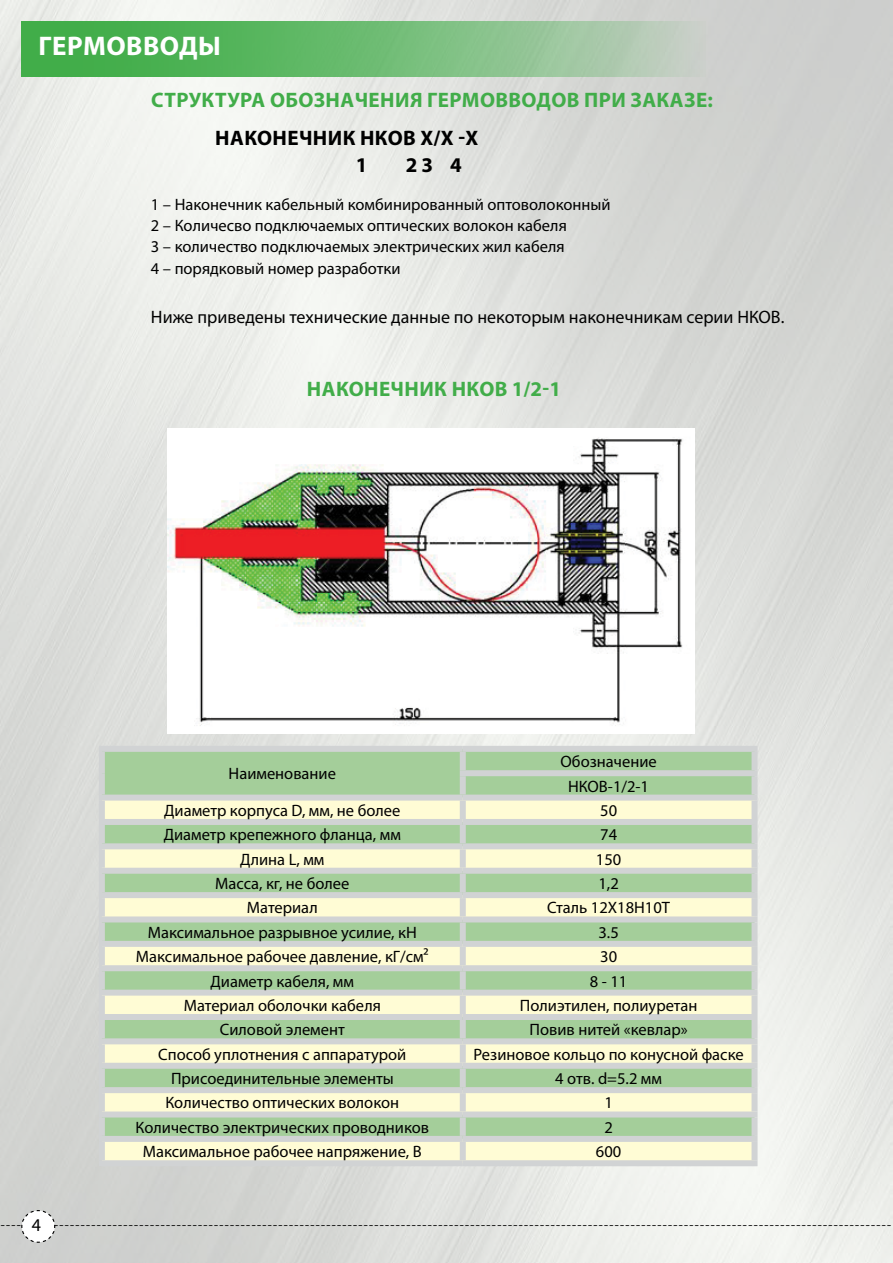
<style>
.page{position:relative;width:893px;height:1263px;background:#fff}
.page>*{position:absolute;margin:0;border:0;box-sizing:border-box;transform-origin:0 0}
.t1{font:700 27px "Myriad Pro";letter-spacing:.015em;color:#fff}
.t2{font:700 21px "Myriad Pro";letter-spacing:.02em;color:#41ad49}
.t3{font:700 21px "Myriad Pro";letter-spacing:.02em;color:#000}
.t4{font:18px "Myriad Pro";color:#000}
.t5{font:16.5px/21.1px "Myriad Pro";color:#000}
.t6{font:15px "Minion Pro";color:#000}
</style>
<div class="page">
<svg style="left:21px;top:1209px;width:35px;height:34px"></svg>
<svg style="left:21px;top:21px;width:684px;height:56px;background:#73bb78"></svg>
<img style="left:168px;top:437px;width:519px;height:289px">
<div style="left:105px;top:752px;width:646px;height:42px;background:#a4ce9a"></div>
<svg style="left:105px;top:800px;width:646px;height:360px;background:#d4e6b9"></svg>
<div style="left:99px;top:746px;width:364px;height:6px;background:#d1d3d4"></div>
<div style="left:99px;top:752px;width:6px;height:21px;background:#d1d3d4"></div>
<div style="left:99px;top:773px;width:6px;height:21px;background:#d1d3d4"></div>
<div style="left:463px;top:746px;width:294px;height:6px;background:#d1d3d4"></div>
<div style="left:460px;top:752px;width:6px;height:18px;background:#d1d3d4"></div>
<div style="left:751px;top:752px;width:6px;height:18px;background:#d1d3d4"></div>
<div style="left:460px;top:770px;width:297px;height:6px;background:#d1d3d4"></div>
<div style="left:460px;top:776px;width:6px;height:18px;background:#d1d3d4"></div>
<div style="left:751px;top:776px;width:6px;height:18px;background:#d1d3d4"></div>
<div style="left:99px;top:825px;width:6px;height:18px;background:#d1d3d4"></div>
<div style="left:460px;top:825px;width:6px;height:18px;background:#d1d3d4"></div>
<div style="left:751px;top:825px;width:6px;height:18px;background:#d1d3d4"></div>
<div style="left:99px;top:874px;width:6px;height:18px;background:#d1d3d4"></div>
<div style="left:460px;top:874px;width:6px;height:18px;background:#d1d3d4"></div>
<div style="left:751px;top:874px;width:6px;height:18px;background:#d1d3d4"></div>
<div style="left:99px;top:922px;width:6px;height:19px;background:#d1d3d4"></div>
<div style="left:460px;top:922px;width:6px;height:19px;background:#d1d3d4"></div>
<div style="left:751px;top:922px;width:6px;height:19px;background:#d1d3d4"></div>
<div style="left:99px;top:971px;width:6px;height:18px;background:#d1d3d4"></div>
<div style="left:460px;top:971px;width:6px;height:18px;background:#d1d3d4"></div>
<div style="left:751px;top:971px;width:6px;height:18px;background:#d1d3d4"></div>
<div style="left:99px;top:1020px;width:6px;height:18px;background:#d1d3d4"></div>
<div style="left:460px;top:1020px;width:6px;height:18px;background:#d1d3d4"></div>
<div style="left:751px;top:1020px;width:6px;height:18px;background:#d1d3d4"></div>
<div style="left:99px;top:1069px;width:6px;height:18px;background:#d1d3d4"></div>
<div style="left:460px;top:1069px;width:6px;height:18px;background:#d1d3d4"></div>
<div style="left:751px;top:1069px;width:6px;height:18px;background:#d1d3d4"></div>
<div style="left:99px;top:1117px;width:6px;height:19px;background:#d1d3d4"></div>
<div style="left:460px;top:1117px;width:6px;height:19px;background:#d1d3d4"></div>
<div style="left:751px;top:1117px;width:6px;height:19px;background:#d1d3d4"></div>
<div style="left:99px;top:794px;width:364px;height:6px;background:#d1d3d4"></div>
<div style="left:99px;top:800px;width:6px;height:19px;background:#d1d3d4"></div>
<div style="left:99px;top:819px;width:364px;height:6px;background:#d1d3d4"></div>
<div style="left:463px;top:794px;width:294px;height:6px;background:#d1d3d4"></div>
<div style="left:460px;top:800px;width:6px;height:19px;background:#d1d3d4"></div>
<div style="left:751px;top:800px;width:6px;height:19px;background:#d1d3d4"></div>
<div style="left:463px;top:819px;width:294px;height:6px;background:#d1d3d4"></div>
<div style="left:99px;top:843px;width:364px;height:6px;background:#d1d3d4"></div>
<div style="left:99px;top:849px;width:6px;height:19px;background:#d1d3d4"></div>
<div style="left:99px;top:868px;width:364px;height:6px;background:#d1d3d4"></div>
<div style="left:463px;top:843px;width:294px;height:6px;background:#d1d3d4"></div>
<div style="left:460px;top:849px;width:6px;height:19px;background:#d1d3d4"></div>
<div style="left:751px;top:849px;width:6px;height:19px;background:#d1d3d4"></div>
<div style="left:463px;top:868px;width:294px;height:6px;background:#d1d3d4"></div>
<div style="left:99px;top:892px;width:364px;height:6px;background:#d1d3d4"></div>
<div style="left:99px;top:898px;width:6px;height:18px;background:#d1d3d4"></div>
<div style="left:99px;top:916px;width:364px;height:6px;background:#d1d3d4"></div>
<div style="left:463px;top:892px;width:294px;height:6px;background:#d1d3d4"></div>
<div style="left:460px;top:898px;width:6px;height:18px;background:#d1d3d4"></div>
<div style="left:751px;top:898px;width:6px;height:18px;background:#d1d3d4"></div>
<div style="left:463px;top:916px;width:294px;height:6px;background:#d1d3d4"></div>
<div style="left:99px;top:941px;width:364px;height:6px;background:#d1d3d4"></div>
<div style="left:99px;top:947px;width:6px;height:18px;background:#d1d3d4"></div>
<div style="left:99px;top:965px;width:364px;height:6px;background:#d1d3d4"></div>
<div style="left:463px;top:941px;width:294px;height:6px;background:#d1d3d4"></div>
<div style="left:460px;top:947px;width:6px;height:18px;background:#d1d3d4"></div>
<div style="left:751px;top:947px;width:6px;height:18px;background:#d1d3d4"></div>
<div style="left:463px;top:965px;width:294px;height:6px;background:#d1d3d4"></div>
<div style="left:99px;top:989px;width:364px;height:6px;background:#d1d3d4"></div>
<div style="left:99px;top:995px;width:6px;height:19px;background:#d1d3d4"></div>
<div style="left:99px;top:1014px;width:364px;height:6px;background:#d1d3d4"></div>
<div style="left:463px;top:989px;width:294px;height:6px;background:#d1d3d4"></div>
<div style="left:460px;top:995px;width:6px;height:19px;background:#d1d3d4"></div>
<div style="left:751px;top:995px;width:6px;height:19px;background:#d1d3d4"></div>
<div style="left:463px;top:1014px;width:294px;height:6px;background:#d1d3d4"></div>
<div style="left:99px;top:1038px;width:364px;height:6px;background:#d1d3d4"></div>
<div style="left:99px;top:1044px;width:6px;height:19px;background:#d1d3d4"></div>
<div style="left:99px;top:1063px;width:364px;height:6px;background:#d1d3d4"></div>
<div style="left:463px;top:1038px;width:294px;height:6px;background:#d1d3d4"></div>
<div style="left:460px;top:1044px;width:6px;height:19px;background:#d1d3d4"></div>
<div style="left:751px;top:1044px;width:6px;height:19px;background:#d1d3d4"></div>
<div style="left:463px;top:1063px;width:294px;height:6px;background:#d1d3d4"></div>
<div style="left:99px;top:1087px;width:364px;height:6px;background:#d1d3d4"></div>
<div style="left:99px;top:1093px;width:6px;height:18px;background:#d1d3d4"></div>
<div style="left:99px;top:1111px;width:364px;height:6px;background:#d1d3d4"></div>
<div style="left:463px;top:1087px;width:294px;height:6px;background:#d1d3d4"></div>
<div style="left:460px;top:1093px;width:6px;height:18px;background:#d1d3d4"></div>
<div style="left:751px;top:1093px;width:6px;height:18px;background:#d1d3d4"></div>
<div style="left:463px;top:1111px;width:294px;height:6px;background:#d1d3d4"></div>
<div style="left:99px;top:1136px;width:364px;height:6px;background:#d1d3d4"></div>
<div style="left:99px;top:1142px;width:6px;height:18px;background:#d1d3d4"></div>
<div style="left:99px;top:1160px;width:364px;height:6px;background:#d1d3d4"></div>
<div style="left:463px;top:1136px;width:294px;height:6px;background:#d1d3d4"></div>
<div style="left:460px;top:1142px;width:6px;height:18px;background:#d1d3d4"></div>
<div style="left:751px;top:1142px;width:6px;height:18px;background:#d1d3d4"></div>
<div style="left:463px;top:1160px;width:294px;height:6px;background:#d1d3d4"></div>
<h1 class="t1" style="left:39px;top:28px;width:184px">гермовводы</h1>
<p class="t2" style="left:151px;top:87px;width:563px">Структура обозначения гермовводов при заказе:</p>
<p class="t3" style="left:215px;top:124px;width:160px">Наконечник НКОВ</p>
<p class="t3" style="left:421px;top:124px;width:59px">х/х -х</p>
<p class="t3" style="left:356px;top:151px;width:13px">1</p>
<p class="t3" style="left:406px;top:151px;width:58px">2 3 4</p>
<p class="t5" style="left:151px;top:194px;width:461px">1 – Наконечник кабельный комбинированный оптоволоконный 2 – Количесво подключаемых оптических волокон кабеля<br>3 – количество подключаемых электрических жил кабеля<br>4 – порядковый номер разработки</p>
<p class="t4" style="left:151px;top:306px;width:635px">Ниже приведены технические данные по некоторым наконечникам серии НКОВ.</p>
<p class="t2" style="left:307px;top:375px;width:160px">Наконечник НКОВ</p>
<p class="t2" style="left:512px;top:375px;width:51px">1/2-1</p>
<p class="t5" style="left:229px;top:763px;width:109px">Наименование</p>
<p class="t5" style="left:561px;top:749px;width:98px;line-height:24.3px;text-align:center">Обозначение<br>НКОВ-1/2-1</p>
<p class="t5" style="left:164px;top:799px;width:238px">Диаметр корпуса D, мм, не более</p>
<p class="t5" style="left:600px;top:799px;width:18px">50</p>
<p class="t5" style="left:164px;top:824px;width:239px">Диаметр крепежного фланца, мм</p>
<p class="t5" style="left:600px;top:824px;width:18px">74</p>
<p class="t5" style="left:240px;top:848px;width:86px">Длина L, мм</p>
<p class="t5" style="left:596px;top:848px;width:27px">150</p>
<p class="t5" style="left:215px;top:873px;width:136px">Масса, кг, не более</p>
<p class="t5" style="left:598px;top:873px;width:22px">1,2</p>
<p class="t5" style="left:247px;top:897px;width:72px">Материал</p>
<p class="t5" style="left:547px;top:897px;width:124px">Сталь 12Х18Н10Т</p>
<p class="t5" style="left:148px;top:921px;width:271px">Максимальное разрывное усилие, кН</p>
<p class="t5" style="left:598px;top:921px;width:22px">3.5</p>
<p class="t5" style="left:136px;top:946px;width:294px">Максимальное рабочее давление, кГ/см²</p>
<p class="t5" style="left:600px;top:946px;width:18px">30</p>
<p class="t5" style="left:211px;top:970px;width:145px">Диаметр кабеля, мм</p>
<p class="t5" style="left:590px;top:970px;width:39px">8 - 11</p>
<p class="t5" style="left:184px;top:994px;width:199px">Материал оболочки кабеля</p>
<p class="t5" style="left:520px;top:994px;width:179px">Полиэтилен, полиуретан</p>
<p class="t5" style="left:220px;top:1019px;width:127px">Силовой элемент</p>
<p class="t5" style="left:530px;top:1019px;width:160px">Повив нитей «кевлар»</p>
<p class="t5" style="left:158px;top:1043px;width:250px">Способ уплотнения с аппаратурой</p>
<p class="t5" style="left:474px;top:1043px;width:272px">Резиновое кольцо по конусной фаске</p>
<p class="t5" style="left:171px;top:1068px;width:224px">Присоединительные элементы</p>
<p class="t5" style="left:555px;top:1068px;width:108px">4 отв. d=5.2 мм</p>
<p class="t5" style="left:165px;top:1092px;width:235px">Количество оптических волокон</p>
<p class="t5" style="left:604px;top:1092px;width:10px">1</p>
<p class="t5" style="left:135px;top:1116px;width:295px">Количество электрических проводников</p>
<p class="t5" style="left:604px;top:1116px;width:10px">2</p>
<p class="t5" style="left:143px;top:1141px;width:279px">Максимальное рабочее напряжение, В</p>
<p class="t5" style="left:596px;top:1141px;width:27px">600</p>
<p class="t4" style="left:32px;top:1214px;width:11px">4</p>
<p class="t6" style="left:0;top:1214px;width:893px">-----------------------------------------------------------------------------------------------------------------------------------------------------------------------</p>
</div>
